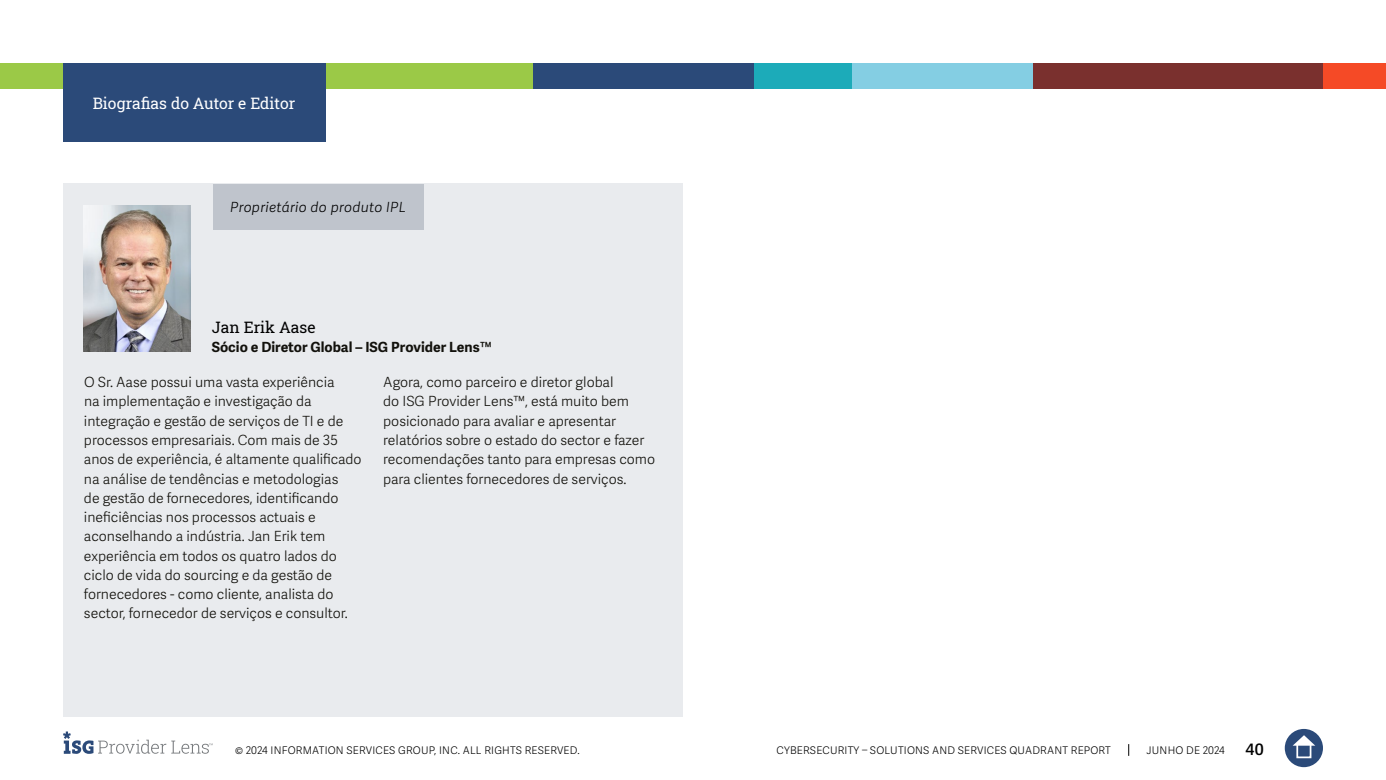
<style>
.page{position:relative;width:1386px;height:780px;background:#fff}
.page>*{position:absolute;margin:0;border:0;box-sizing:border-box;transform-origin:0 0}
.t1{font:15.75px "Roboto Slab ISG P Regular";color:#fff}
.t2{font:15.75px "Roboto Slab ISG P Regular";color:#000}
.t3{font:600 15.75px "Adelle Sans";color:#000}
.t4{font:300 14px/19.2px "Adelle Sans";color:#12110c}
.t5{font:700 14px "Adelle Sans";color:#12110c}
.t6{font:italic 300 14px "Adelle Sans";letter-spacing:.02em;color:#000}
.t7{font:300 10.5px "Adelle Sans";letter-spacing:.02em;color:#000}
</style>
<div class="page">
<svg style="left:1128px;top:744px;width:1px;height:12px"></svg>
<div style="left:1285px;top:729px;width:38px;height:38px;background:#2b4a79;border-radius:50%"></div>
<svg style="left:1293px;top:735px;width:22px;height:10px"></svg>
<div style="left:1296px;top:743px;width:15px;height:15px;border:2px solid #fff"></div>
<svg style="left:63px;top:731px;width:150px;height:23px"></svg>
<div style="left:0;top:63px;width:533px;height:25px;background:#9bc947"></div>
<div style="left:533px;top:63px;width:223px;height:25px;background:#2b4a79"></div>
<div style="left:850px;top:63px;width:184px;height:25px;background:#84cee3"></div>
<div style="left:1323px;top:63px;width:63px;height:25px;background:#f54a26"></div>
<div style="left:1033px;top:63px;width:290px;height:25px;background:#7a302e"></div>
<div style="left:754px;top:63px;width:98px;height:25px;background:#1cabb9"></div>
<div style="left:63px;top:184px;width:619px;height:533px;background:#e9ebee"></div>
<img style="left:84px;top:205px;width:107px;height:146px">
<div style="left:213px;top:184px;width:211px;height:45px;background:#bfc4cc"></div>
<div style="left:63px;top:63px;width:262px;height:79px;background:#2b4a79"></div>
<p class="t1" style="left:93px;top:92px;width:204px">Biografias do Autor e Editor</p>
<p class="t6" style="left:230px;top:199px;width:177px">Proprietário do produto IPL</p>
<p class="t2" style="left:212px;top:316px;width:105px">Jan Erik Aase</p>
<p class="t5" style="left:212px;top:339px;width:282px">Sócio e Diretor Global – ISG Provider Lens™</p>
<p class="t4" style="left:84px;top:373px;width:279px">O Sr. Aase possui uma vasta experiência<br>na implementação e investigação da integração e gestão de serviços de TI e de processos empresariais. Com mais de 35 anos de experiência, é altamente qualificado na análise de tendências e metodologias<br>de gestão de fornecedores, identificando ineficiências nos processos actuais e aconselhando a indústria. Jan Erik tem experiência em todos os quatro lados do ciclo de vida do sourcing e da gestão de fornecedores - como cliente, analista do sector, fornecedor de serviços e consultor.</p>
<p class="t4" style="left:383px;top:373px;width:273px">Agora, como parceiro e diretor global<br>do ISG Provider Lens™, está muito bem posicionado para avaliar e apresentar relatórios sobre o estado do sector e fazer recomendações tanto para empresas como para clientes fornecedores de serviços.</p>
<p class="t7" style="left:235px;top:744px;width:346px">© 2024 INFORMATION SERVICES GROUP, INC. ALL RIGHTS RESERVED.</p>
<p class="t7" style="left:777px;top:744px;width:336px">CYBERSECURITY – SOLUTIONS AND SERVICES QUADRANT REPORT</p>
<p class="t7" style="left:1147px;top:744px;width:80px">JUNHO DE 2024</p>
<p class="t3" style="left:1246px;top:740px;width:20px">40</p>
</div>
